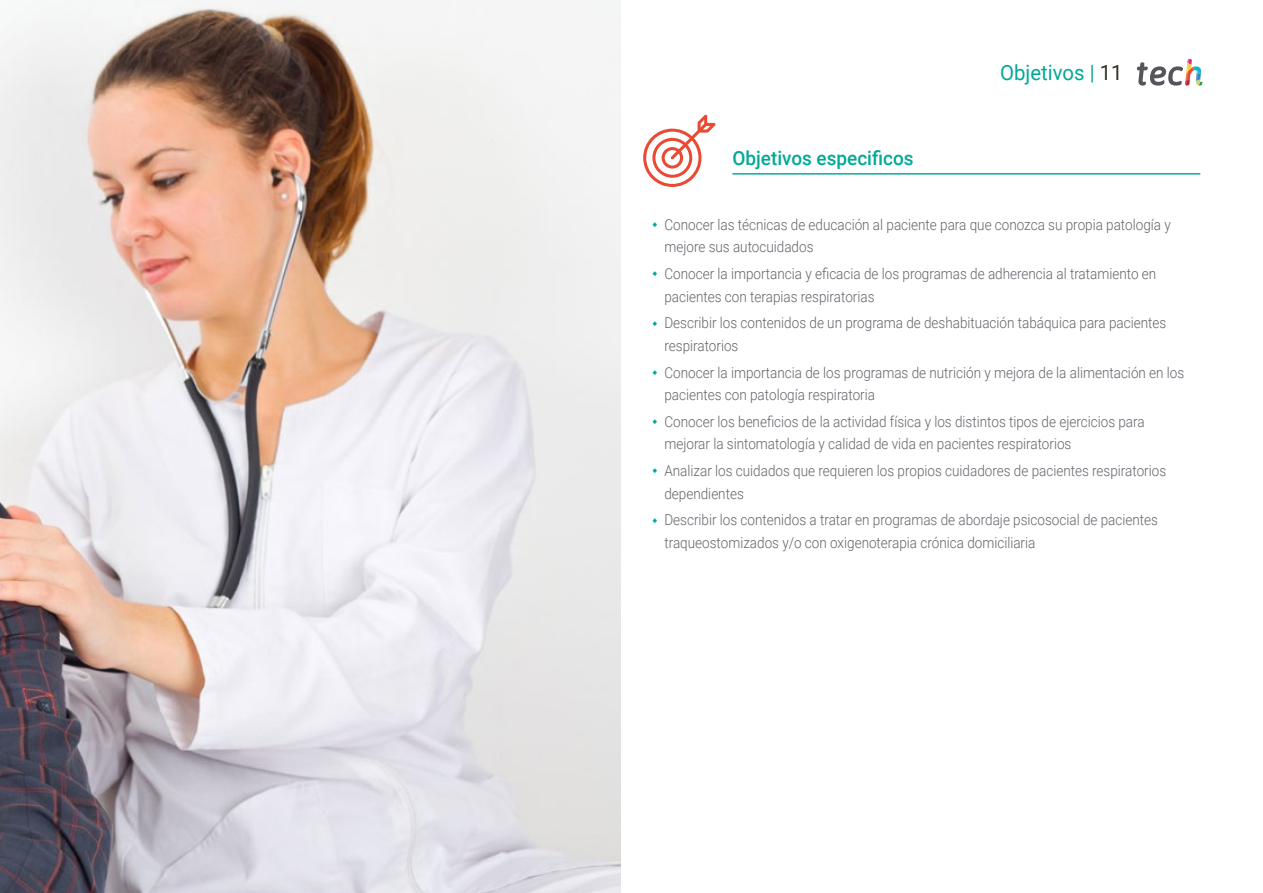
<style>
.page{position:relative;width:1263px;height:893px;background:#fff}
.page>*{position:absolute;margin:0;border:0;box-sizing:border-box;transform-origin:0 0}
.t1{font:21px "Roboto";color:#00a996}
.t2{font:500 19.5px "Roboto";color:#00a996}
.t3{font:300 15px/22.5px "Roboto";color:#61646a;scale:.9 1}
.s1{color:#312e20}
</style>
<div class="page">
<svg style="left:643px;top:115px;width:73px;height:72px"></svg>
<hr style="left:732px;top:173px;width:468px;height:1px;background:#00a996">
<img style="left:0;top:0;width:621px;height:893px">
<svg style="left:1137px;top:59px;width:65px;height:27px"></svg>
<h2 class="t2" style="left:732px;top:145px;width:183px">Objetivos especificos</h2>
<h1 class="t1" style="left:1000px;top:57px;width:124px">Objetivos | <span class="s1">11</span></h1>
<p class="t3" style="left:664px;top:213px;width:564px">Conocer las técnicas de educación al paciente para que conozca su propia patología y mejore sus autocuidados</p>
<p class="t3" style="left:664px;top:262px;width:548px">Conocer la importancia y eficacia de los programas de adherencia al tratamiento en pacientes con terapias respiratorias</p>
<p class="t3" style="left:664px;top:311px;width:559px">Describir los contenidos de un programa de deshabituación tabáquica para pacientes respiratorios</p>
<p class="t3" style="left:664px;top:360px;width:579px">Conocer la importancia de los programas de nutrición y mejora de la alimentación en los pacientes con patología respiratoria</p>
<p class="t3" style="left:664px;top:410px;width:535px">Conocer los beneficios de la actividad física y los distintos tipos de ejercicios para mejorar la sintomatología y calidad de vida en pacientes respiratorios</p>
<p class="t3" style="left:664px;top:459px;width:559px">Analizar los cuidados que requieren los propios cuidadores de pacientes respiratorios dependientes</p>
<p class="t3" style="left:664px;top:508px;width:550px">Describir los contenidos a tratar en programas de abordaje psicosocial de pacientes traqueostomizados y/o con oxigenoterapia crónica domiciliaria</p>
</div>
